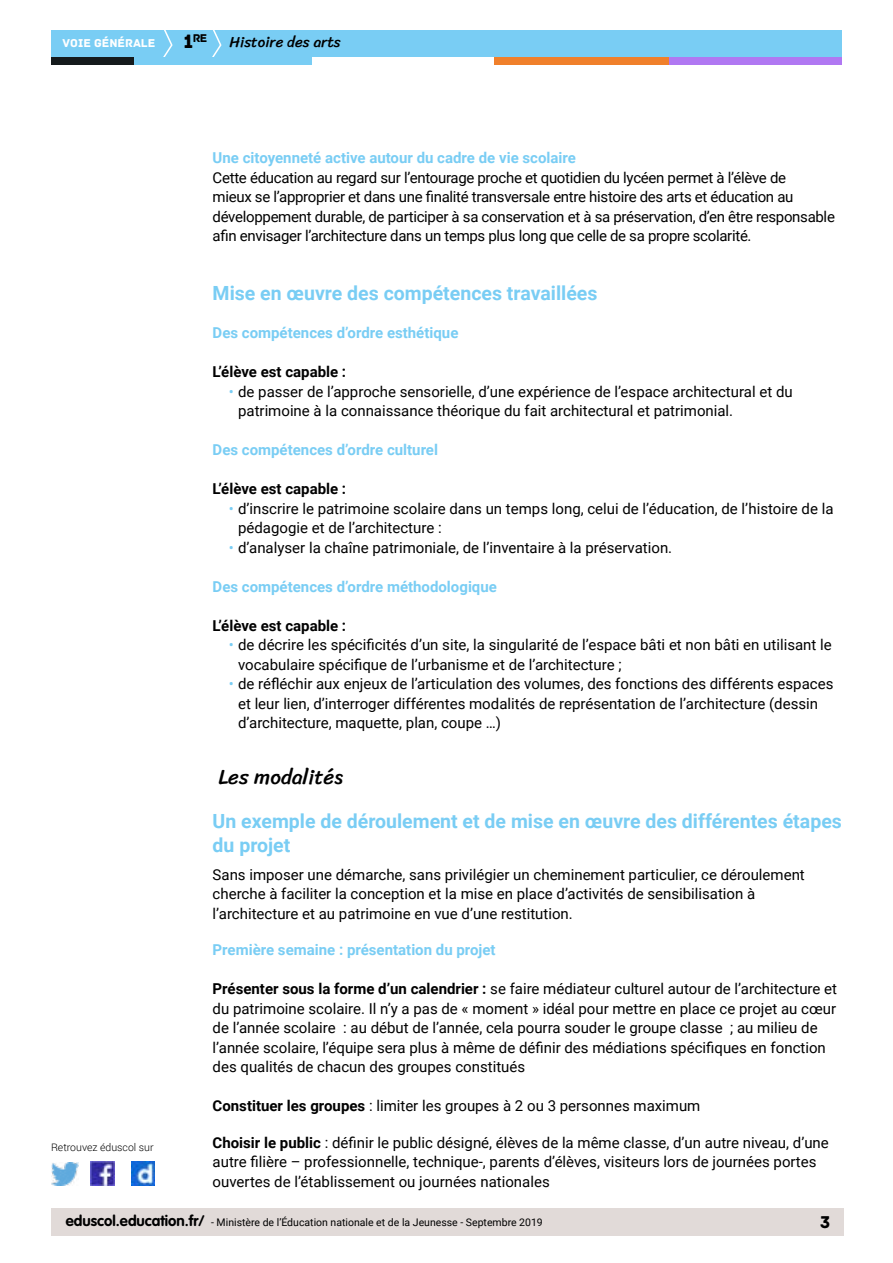
<style>
.page{position:relative;width:893px;height:1263px;background:#fff}
.page>*{position:absolute;margin:0;border:0;box-sizing:border-box;transform-origin:0 0}
.t1{font:21px "Sriracha";color:#000}
.t2{font:700 19.5px/23.4px "Roboto";color:#79cdf4}
.t3{font:18px "Archive";color:#000}
.t4{font:15px/19.5px "Roboto";color:#000}
.t5{font:15px/19.5px "Roboto";letter-spacing:-.02em;color:#000}
.t6{font:700 15px "Roboto";color:#79cdf4}
.t7{font:700 15px "Roboto";color:#000}
.t8{font:15px "Sriracha";color:#000}
.t9{font:12px "Archive";color:#fff}
.t10{font:11.85px "Archive";color:#000}
.t11{font:10.5px "Roboto";color:#000}
.t12{font:300 10.5px "Roboto";color:#000}
.s1{font-size:20.4px}
.s2{color:#79cdf4}
.s3{font-weight:700}
.s4{font-family:"VAG Rounded Std";font-weight:700;font-size:15px}
</style>
<div class="page">
<div style="left:51px;top:30px;width:791px;height:27px;background:#79cdf4"></div>
<svg style="left:163px;top:30px;width:10px;height:27px"></svg>
<svg style="left:212px;top:30px;width:10px;height:27px"></svg>
<div style="left:133px;top:57px;width:179px;height:8px;background:#79cdf4"></div>
<div style="left:51px;top:57px;width:82px;height:8px;background:#141a1c"></div>
<div style="left:667px;top:57px;width:175px;height:8px;background:#b078f2"></div>
<div style="left:494px;top:57px;width:175px;height:8px;background:#f0802b"></div>
<div style="left:51px;top:1209px;width:792px;height:27px;background:#e1dad8"></div>
<img style="left:91px;top:1162px;width:23px;height:23px">
<img style="left:51px;top:1163px;width:28px;height:22px">
<img style="left:132px;top:1162px;width:22px;height:23px">
<p class="t10" style="left:183px;top:31px;width:25px"><span class="s1">1</span>re</p>
<p class="t9" style="left:63px;top:36px;width:94px">VOIE GÉNÉRALE</p>
<p class="t8" style="left:230px;top:33px;width:113px">Histoire des arts</p>
<p class="t12" style="left:51px;top:1140px;width:104px">Retrouvez éduscol sur</p>
<p class="t6" style="left:213px;top:147px;width:365px">Une citoyenneté active autour du cadre de vie scolaire</p>
<p class="t5" style="left:213px;top:167px;width:624px">Cette éducation au regard sur l’entourage proche et quotidien du lycéen permet à l’élève de<br>mieux se l’approprier et dans une finalité transversale entre histoire des arts et éducation au développement durable, de participer à sa conservation et à sa préservation, d’en être responsable afin envisager l’architecture dans un temps plus long que celle de sa propre scolarité.</p>
<h2 class="t2" style="left:213px;top:280px;width:386px">Mise en œuvre des compétences travaillées</h2>
<p class="t6" style="left:213px;top:322px;width:247px">Des compétences d’ordre esthétique</p>
<p class="t7" style="left:213px;top:361px;width:135px">L’élève est capable :</p>
<p class="t4" style="left:238px;top:381px;width:556px;text-indent:-9px"><span class="s2">•</span> de passer de l’approche sensorielle, d’une expérience de l’espace architectural et du patrimoine à la connaissance théorique du fait architectural et patrimonial.</p>
<p class="t6" style="left:213px;top:439px;width:227px">Des compétences d’ordre culturel</p>
<p class="t7" style="left:213px;top:478px;width:135px">L’élève est capable :</p>
<p class="t4" style="left:238px;top:498px;width:597px;text-indent:-9px"><span class="s2">•</span> d’inscrire le patrimoine scolaire dans un temps long, celui de l’éducation, de l’histoire de la pédagogie et de l’architecture :</p>
<p class="t4" style="left:229px;top:537px;width:445px"><span class="s2">•</span> d’analyser la chaîne patrimoniale, de l’inventaire à la préservation.</p>
<p class="t6" style="left:213px;top:576px;width:286px">Des compétences d’ordre méthodologique</p>
<p class="t7" style="left:213px;top:615px;width:135px">L’élève est capable :</p>
<p class="t4" style="left:238px;top:635px;width:595px;text-indent:-9px"><span class="s2">•</span> de décrire les spécificités d’un site, la singularité de l’espace bâti et non bâti en utilisant le vocabulaire spécifique de l’urbanisme et de l’architecture ;</p>
<p class="t4" style="left:238px;top:674px;width:597px;text-indent:-9px"><span class="s2">•</span> de réfléchir aux enjeux de l’articulation des volumes, des fonctions des différents espaces et leur lien, d’interroger différentes modalités de représentation de l’architecture (dessin d’architecture, maquette, plan, coupe …)</p>
<h1 class="t1" style="left:219px;top:764px;width:126px">Les modalités</h1>
<h2 class="t2" style="left:213px;top:809px;width:631px">Un exemple de déroulement et de mise en œuvre des différentes étapes du projet</h2>
<p class="t4" style="left:213px;top:864px;width:594px">Sans imposer une démarche, sans privilégier un cheminement particulier, ce déroulement cherche à faciliter la conception et la mise en place d’activités de sensibilisation à l’architecture et au patrimoine en vue d’une restitution.</p>
<p class="t6" style="left:213px;top:939px;width:285px">Première semaine : présentation du projet</p>
<p class="t4" style="left:213px;top:979px;width:626px"><span class="s3">Présenter sous la forme d’un calendrier :</span> se faire médiateur culturel autour de l’architecture et du patrimoine scolaire. Il n’y a pas de « moment » idéal pour mettre en place ce projet au cœur de l’année scolaire : au début de l’année, cela pourra souder le groupe classe ; au milieu de l’année scolaire, l’équipe sera plus à même de définir des médiations spécifiques en fonction des qualités de chacun des groupes constitués</p>
<p class="t4" style="left:213px;top:1096px;width:489px"><span class="s3">Constituer les groupes</span> : limiter les groupes à 2 ou 3 personnes maximum</p>
<p class="t4" style="left:213px;top:1132px;width:618px"><span class="s3">Choisir le public</span> : définir le public désigné, élèves de la même classe, d’un autre niveau, d’une autre filière – professionnelle, technique-, parents d’élèves, visiteurs lors de journées portes ouvertes de l’établissement ou journées nationales</p>
<p class="t11" style="left:66px;top:1215px;width:478px"><span class="s4">eduscol.education.fr/</span> - Ministère de l’Éducation nationale et de la Jeunesse - Septembre 2019</p>
<p class="t3" style="left:820px;top:1211px;width:12px">3</p>
</div>
